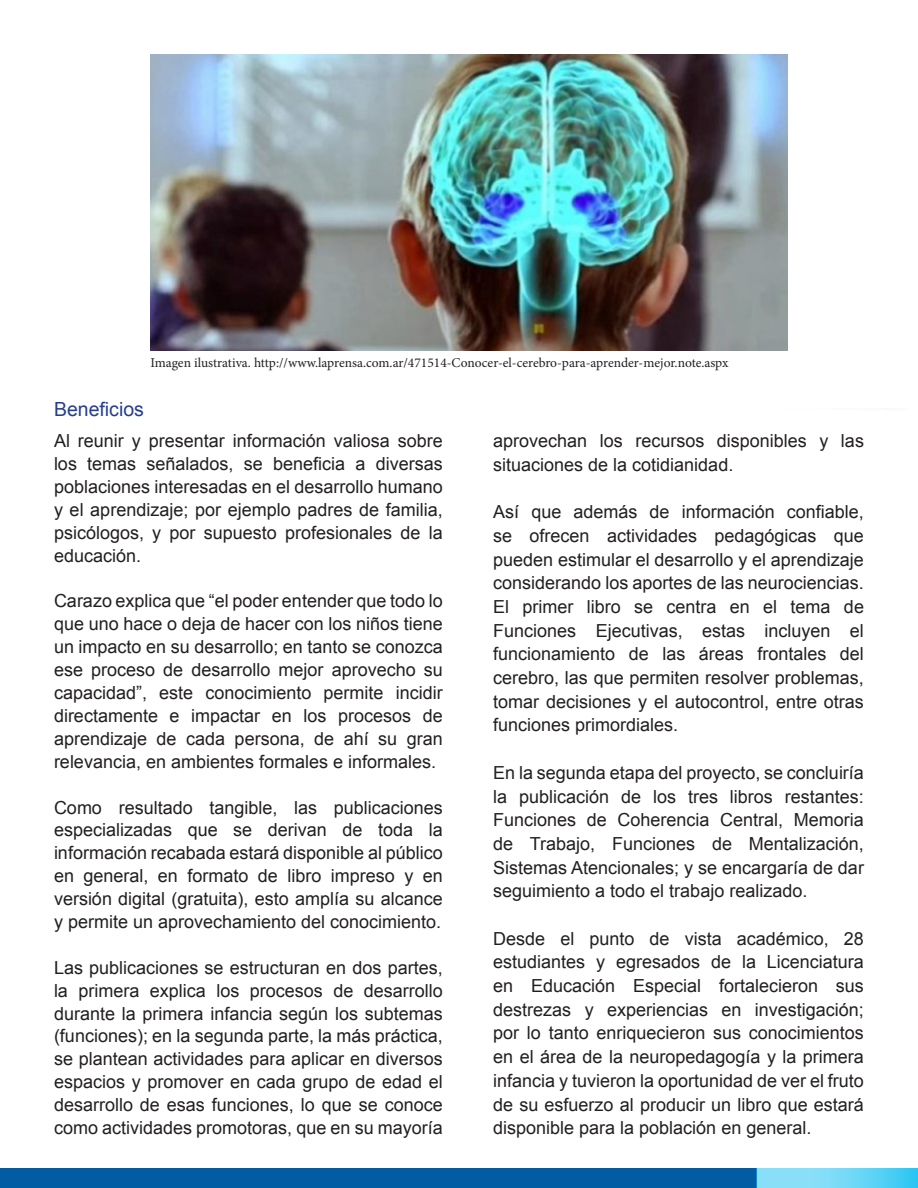
<style>
.page{position:relative;width:918px;height:1188px;background:#fff}
.page>*{position:absolute;margin:0;border:0;box-sizing:border-box;transform-origin:0 0}
.Título{font:19.5px "Arial";color:#253f8e}
.Text_basico{font:18px/23px "Arial";color:#231f20;text-align:justify}
.t1{font:13.5px "Minion Pro";letter-spacing:-.005em;color:#231f20}
</style>
<div class="page">
<div style="left:0;top:1168px;width:757px;height:20px;background:#015ca3"></div>
<svg style="left:757px;top:1168px;width:161px;height:20px;background:#6ed7f6"></svg>
<img style="left:151px;top:54px;width:636px;height:297px">
<p class="t1" style="left:151px;top:354px;width:579px">Imagen ilustrativa. http://www.laprensa.com.ar/471514-Conocer-el-cerebro-para-aprender-mejor.note.aspx</p>
<p class="Título" style="left:54px;top:399px;width:91px">Beneficios</p>
<p class="Text_basico" style="left:54px;top:429px;width:390px">Al reunir y presentar información valiosa sobre los temas señalados, se beneficia a diversas poblaciones interesadas en el desarrollo humano y el aprendizaje; por ejemplo padres de familia, psicólogos, y por supuesto profesionales de la educación.</p>
<p class="Text_basico" style="left:54px;top:590px;width:390px">Carazo explica que “el poder entender que todo lo que uno hace o deja de hacer con los niños tiene un impacto en su desarrollo; en tanto se conozca ese proceso de desarrollo mejor aprovecho su capacidad”, este conocimiento permite incidir directamente e impactar en los procesos de aprendizaje de cada persona, de ahí su gran relevancia, en ambientes formales e informales.</p>
<p class="Text_basico" style="left:54px;top:796px;width:390px">Como resultado tangible, las publicaciones especializadas que se derivan de toda la información recabada estará disponible al público en general, en formato de libro impreso y en versión digital (gratuita), esto amplía su alcance y permite un aprovechamiento del conocimiento.</p>
<p class="Text_basico" style="left:54px;top:956px;width:390px">Las publicaciones se estructuran en dos partes, la primera explica los procesos de desarrollo durante la primera infancia según los subtemas (funciones); en la segunda parte, la más práctica, se plantean actividades para aplicar en diversos espacios y promover en cada grupo de edad el desarrollo de esas funciones, lo que se conoce como actividades promotoras, que en su mayoría</p>
<p class="Text_basico" style="left:493px;top:429px;width:372px;line-height:23.7px">aprovechan los recursos disponibles y las situaciones de la cotidianidad.</p>
<p class="Text_basico" style="left:493px;top:500px;width:372px;line-height:23.7px">Así que además de información confiable, se ofrecen actividades pedagógicas que pueden estimular el desarrollo y el aprendizaje considerando los aportes de las neurociencias.</p>
<p class="Text_basico" style="left:493px;top:595px;width:372px;line-height:23.7px">El primer libro se centra en el tema de Funciones Ejecutivas, estas incluyen el funcionamiento de las áreas frontales del cerebro, las que permiten resolver problemas, tomar decisiones y el autocontrol, entre otras funciones primordiales.</p>
<p class="Text_basico" style="left:493px;top:761px;width:372px;line-height:23.7px">En la segunda etapa del proyecto, se concluiría la publicación de los tres libros restantes:<br>Funciones de Coherencia Central, Memoria de Trabajo, Funciones de Mentalización, Sistemas Atencionales; y se encargaría de dar seguimiento a todo el trabajo realizado.</p>
<p class="Text_basico" style="left:493px;top:927px;width:372px;line-height:23.7px">Desde el punto de vista académico, 28 estudiantes y egresados de la Licenciatura en Educación Especial fortalecieron sus destrezas y experiencias en investigación; por lo tanto enriquecieron sus conocimientos en el área de la neuropedagogía y la primera infancia y tuvieron la oportunidad de ver el fruto de su esfuerzo al producir un libro que estará disponible para la población en general.</p>
</div>
